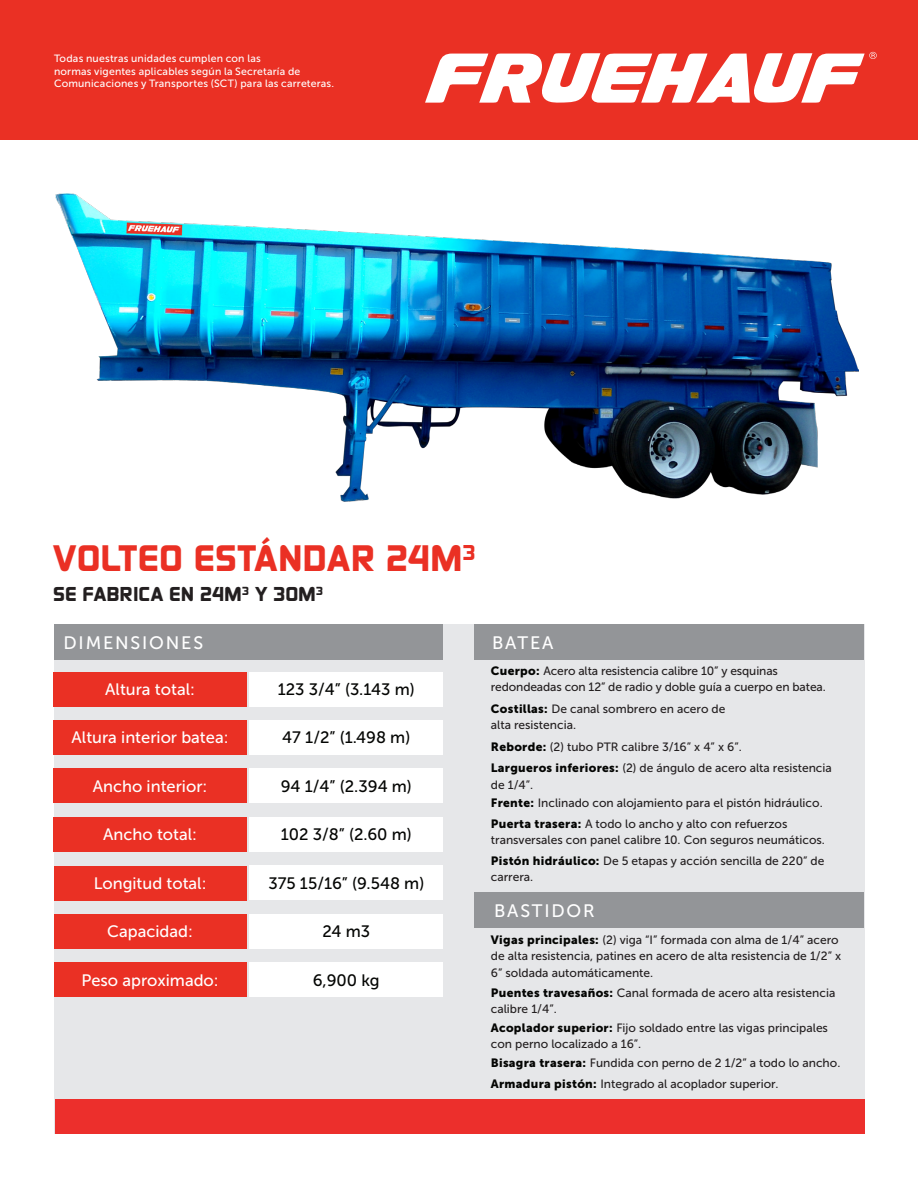
<style>
.page{position:relative;width:918px;height:1188px;background:#fff}
.page>*{position:absolute;margin:0;border:0;box-sizing:border-box;transform-origin:0 0}
.t1{font:900 33px "Sol Pro";letter-spacing:.01em;color:#ea3024}
.t2{font:18px "Museo Sans 500";letter-spacing:.1em;color:#fff}
.t3{font:900 18px "Sol Pro";letter-spacing:.005em;color:#231f20}
.t4{font:16.5px "Museo Sans 500";color:#fff}
.t5{font:16.5px "Museo Sans 500";color:#040503}
.t6{font:12px/16.5px "Museo Sans 500";color:#231f20}
.t7{font:10.5px/12.8px "Museo Sans 500";letter-spacing:.02em;color:#fff}
.s1{font-family:"Museo Sans 900";color:#040503}
</style>
<div class="page">
<div style="left:0;top:0;width:918px;height:139px;background:#ea3024"></div>
<img style="left:55px;top:193px;width:804px;height:309px">
<div style="left:55px;top:624px;width:810px;height:510px;background:#e6e7e9"></div>
<div style="left:54px;top:672px;width:193px;height:34px;background:#ea3024"></div>
<div style="left:250px;top:672px;width:193px;height:34px;background:#fff"></div>
<div style="left:54px;top:720px;width:193px;height:35px;background:#ea3024"></div>
<div style="left:250px;top:720px;width:193px;height:35px;background:#fff"></div>
<div style="left:54px;top:769px;width:193px;height:34px;background:#ea3024"></div>
<div style="left:250px;top:769px;width:193px;height:34px;background:#fff"></div>
<div style="left:54px;top:817px;width:193px;height:35px;background:#ea3024"></div>
<div style="left:250px;top:817px;width:193px;height:35px;background:#fff"></div>
<div style="left:250px;top:866px;width:193px;height:34px;background:#fff"></div>
<div style="left:54px;top:866px;width:193px;height:34px;background:#ea3024"></div>
<div style="left:250px;top:914px;width:193px;height:35px;background:#fff"></div>
<div style="left:54px;top:914px;width:193px;height:35px;background:#ea3024"></div>
<div style="left:250px;top:963px;width:193px;height:34px;background:#fff"></div>
<div style="left:54px;top:963px;width:193px;height:34px;background:#ea3024"></div>
<div style="left:55px;top:624px;width:388px;height:36px;background:#939598"></div>
<div style="left:55px;top:1100px;width:810px;height:34px;background:#ec2f2c"></div>
<div style="left:474px;top:624px;width:390px;height:36px;background:#939598"></div>
<div style="left:474px;top:893px;width:390px;height:35px;background:#939598"></div>
<svg style="left:425px;top:52px;width:452px;height:51px"></svg>
<p class="t7" style="left:54px;top:52px;width:282px">Todas nuestras unidades cumplen con las<br>normas vigentes aplicables según la Secretaría de<br>Comunicaciones y Transportes (SCT) para las carreteras.</p>
<p class="t1" style="left:53px;top:536px;width:424px">VOLTEO ESTÁNDAR 24M<sup>3</sup></p>
<p class="t3" style="left:53px;top:582px;width:271px">SE FABRICA EN 24M<sup>3</sup> Y 30M<sup>3</sup></p>
<p class="t2" style="left:64px;top:633px;width:141px">DIMENSIONES</p>
<p class="t4" style="left:105px;top:680px;width:91px">Altura total:</p>
<p class="t5" style="left:278px;top:680px;width:139px">123 3/4” (3.143 m)</p>
<p class="t4" style="left:72px;top:729px;width:158px">Altura interior batea:</p>
<p class="t5" style="left:282px;top:729px;width:130px">47 1/2” (1.498 m)</p>
<p class="t4" style="left:93px;top:777px;width:116px">Ancho interior:</p>
<p class="t5" style="left:281px;top:777px;width:133px">94 1/4” (2.394 m)</p>
<p class="t4" style="left:103px;top:826px;width:95px">Ancho total:</p>
<p class="t5" style="left:281px;top:826px;width:133px">102 3/8” (2.60 m)</p>
<p class="t4" style="left:94px;top:874px;width:114px">Longitud total:</p>
<p class="t5" style="left:268px;top:874px;width:157px">375 15/16” (9.548 m)</p>
<p class="t4" style="left:107px;top:923px;width:87px">Capacidad:</p>
<p class="t5" style="left:322px;top:923px;width:49px">24 m3</p>
<p class="t4" style="left:81px;top:971px;width:139px">Peso aproximado:</p>
<p class="t5" style="left:313px;top:971px;width:68px">6,900 kg</p>
<p class="t2" style="left:492px;top:633px;width:63px">BATEA</p>
<p class="t6" style="left:491px;top:662px;width:336px"><span class="s1">Cuerpo:</span> Acero alta resistencia calibre 10” y esquinas redondeadas con 12” de radio y doble guía a cuerpo en batea.</p>
<p class="t6" style="left:491px;top:700px;width:236px"><span class="s1">Costillas:</span> De canal sombrero en acero de</p>
<p class="t6" style="left:491px;top:717px;width:87px">alta resistencia.</p>
<p class="t6" style="left:491px;top:738px;width:252px"><span class="s1">Reborde:</span> (2) tubo PTR calibre 3/16” x 4” x 6”.</p>
<p class="t6" style="left:491px;top:760px;width:342px"><span class="s1">Largueros inferiores:</span> (2) de ángulo de acero alta resistencia de 1/4”.</p>
<p class="t6" style="left:491px;top:795px;width:333px"><span class="s1">Frente:</span> Inclinado con alojamiento para el pistón hidráulico.</p>
<p class="t6" style="left:491px;top:816px;width:336px"><span class="s1">Puerta trasera:</span> A todo lo ancho y alto con refuerzos transversales con panel calibre 10. Con seguros neumáticos.</p>
<p class="t6" style="left:491px;top:853px;width:335px"><span class="s1">Pistón hidráulico:</span> De 5 etapas y acción sencilla de 220” de carrera.</p>
<p class="t2" style="left:494px;top:901px;width:102px">BASTIDOR</p>
<p class="t6" style="left:491px;top:931px;width:352px"><span class="s1">Vigas principales:</span> (2) viga “I” formada con alma de 1/4” acero de alta resistencia, patines en acero de alta resistencia de 1/2” x<br>6” soldada automáticamente.</p>
<p class="t6" style="left:491px;top:984px;width:346px"><span class="s1">Puentes travesaños:</span> Canal formada de acero alta resistencia calibre 1/4”.</p>
<p class="t6" style="left:491px;top:1019px;width:339px"><span class="s1">Acoplador superior:</span> Fijo soldado entre las vigas principales con perno localizado a 16”.</p>
<p class="t6" style="left:491px;top:1055px;width:351px"><span class="s1">Bisagra trasera:</span> Fundida con perno de 2 1/2” a todo lo ancho.</p>
<p class="t6" style="left:491px;top:1076px;width:289px"><span class="s1">Armadura pistón:</span> Integrado al acoplador superior.</p>
</div>
